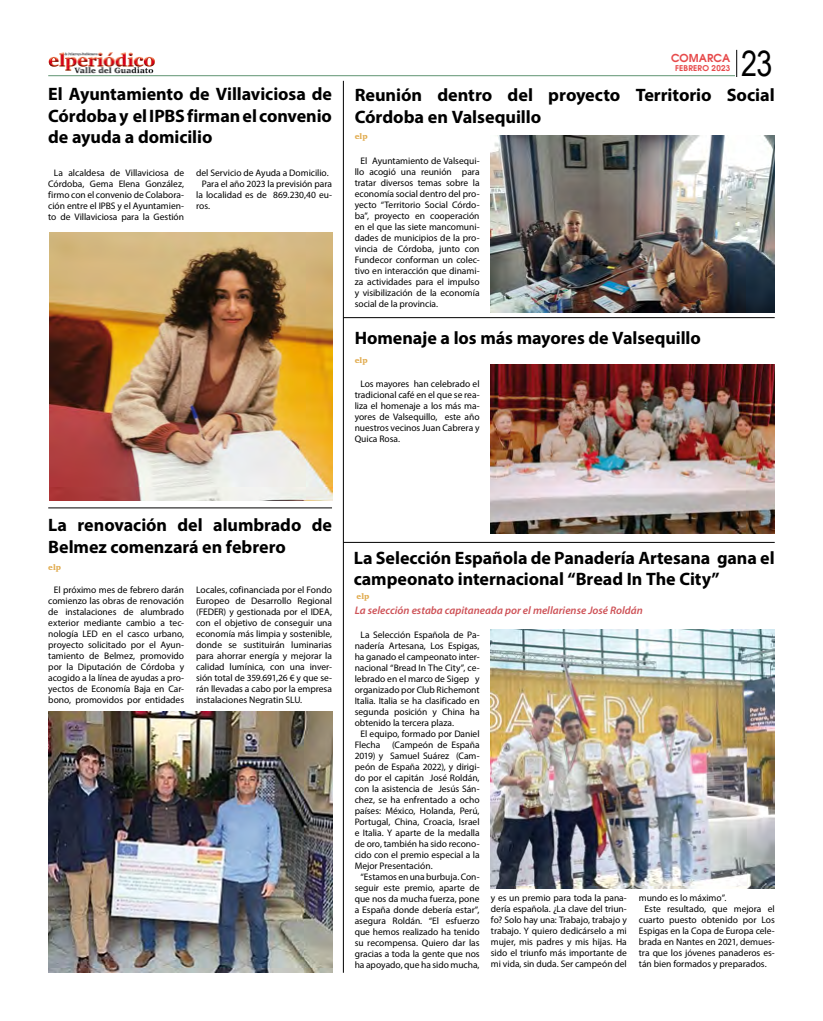
<style>
.page{position:relative;width:823px;height:1021px;background:#fff}
.page>*{position:absolute;margin:0;border:0;box-sizing:border-box;transform-origin:0 0}
.t1{font:35px "Arial Narrow";color:#000}
.t2{font:700 18px/21.6px "Myriad Pro";letter-spacing:-.005em;color:#000}
.t3{font:italic 600 11px "Myriad Pro";color:#ce5257}
.t4{font:700 11px "Avian";letter-spacing:.005em;color:#e74b4c}
.t5{font:9.5px/11px "Myriad Pro";color:#000;text-align:justify}
.t6{font:900 8px "Charter IT Cby BT";letter-spacing:.01em;color:#e1ac50}
.t7{font:700 8px "Avian";letter-spacing:.025em;color:#e74b4c}
</style>
<div class="page">
<img style="left:49px;top:52px;width:106px;height:22px">
<svg style="left:736px;top:50px;width:1px;height:27px"></svg>
<hr style="left:48px;top:75px;width:686px;height:1px;background:#5f9472">
<img style="left:490px;top:364px;width:284px;height:169px">
<img style="left:490px;top:135px;width:284px;height:178px">
<img style="left:48px;top:711px;width:284px;height:261px">
<img style="left:50px;top:232px;width:282px;height:268px">
<hr style="left:48px;top:507px;width:284px;height:1px;background:#000">
<hr style="left:343px;top:81px;width:1px;height:891px;background:#000">
<hr style="left:343px;top:317px;width:431px;height:1px;background:#000">
<hr style="left:343px;top:542px;width:431px;height:1px;background:#000">
<img style="left:490px;top:629px;width:284px;height:259px">
<h2 class="t2" style="left:48px;top:83px;width:285px;text-align:justify">El Ayuntamiento de Villaviciosa de Córdoba y el IPBS firman el convenio de ayuda a domicilio</h2>
<p class="t5" style="left:48px;top:167px;width:137px;text-align:center">La alcaldesa de Villaviciosa de Córdoba, Gema Elena González, firmo con el convenio de Colabora&shy;ción entre el IPBS y el Ayuntamien&shy;to de Villaviciosa para la Gestión</p>
<p class="t5" style="left:196px;top:167px;width:134px">del Servicio de Ayuda a Domicilio.</p>
<p class="t5" style="left:202px;top:178px;width:132px">Para el año 2023 la previsión para</p>
<p class="t5" style="left:196px;top:189px;width:137px">la localidad es de 869.230,40 eu-</p>
<p class="t5" style="left:196px;top:200px;width:15px">ros.</p>
<p class="t4" style="left:670px;top:50px;width:61px">COMARCA</p>
<p class="t7" style="left:674px;top:63px;width:57px">FEBRERO 2023</p>
<h1 class="t1" style="left:740px;top:38px;width:33px">23</h1>
<h2 class="t2" style="left:354px;top:84px;width:421px">Reunión dentro del proyecto Territorio Social<br>Córdoba en Valsequillo</h2>
<p class="t6" style="left:354px;top:131px;width:14px">elp</p>
<p class="t5" style="left:354px;top:155px;width:126px;text-indent:6px">El Ayuntamiento de Valsequi&shy;llo acogió una reunión para tratar diversos temas sobre la economía social dentro del pro&shy;yecto “Territorio Social Córdo&shy;ba”, proyecto en cooperación en el que las siete mancomuni&shy;dades de municipios de la pro&shy;vincia de Córdoba, junto con Fundecor conforman un colec&shy;tivo en interacción que dinami&shy;za actividades para el impulso y visibilización de la economía social de la provincia.</p>
<h2 class="t2" style="left:354px;top:326px;width:347px">Homenaje a los más mayores de Valsequillo</h2>
<p class="t6" style="left:354px;top:355px;width:14px">elp</p>
<p class="t5" style="left:354px;top:378px;width:126px;text-indent:6px">Los mayores han celebrado el tradicional café en el que se rea&shy;liza el homenaje a los más ma&shy;yores de Valsequillo, este año nuestros vecinos Juan Cabrera y Quica Rosa.</p>
<h2 class="t2" style="left:48px;top:513px;width:285px">La renovación del alumbrado de<br>Belmez comenzará en febrero</h2>
<p class="t6" style="left:48px;top:562px;width:14px">elp</p>
<p class="t5" style="left:48px;top:584px;width:137px;text-align:center">El próximo mes de febrero darán comienzo las obras de renovación de instalaciones de alumbrado exterior mediante cambio a tec&shy;nología LED en el casco urbano, proyecto solicitado por el Ayun&shy;tamiento de Belmez, promovido por la Diputación de Córdoba y acogido a la línea de ayudas a pro&shy;yectos de Economía Baja en Car&shy;bono, promovidos por entidades</p>
<p class="t5" style="left:196px;top:584px;width:137px">Locales, cofinanciada por el Fondo Europeo de Desarrollo Regional (FEDER) y gestionada por el IDEA, con el objetivo de conseguir una economía más limpia y sostenible, donde se sustituirán luminarias para ahorrar energía y mejorar la calidad lumínica, con una inver&shy;sión total de 359.691,26 € y que se&shy;rán llevadas a cabo por la empresa instalaciones Negratin SLU.</p>
<h2 class="t2" style="left:353px;top:546px;width:422px">La Selección Española de Panadería Artesana gana el campeonato internacional “Bread In The City”</h2>
<p class="t3" style="left:354px;top:603px;width:289px">La selección estaba capitaneada por el mellariense José Roldán</p>
<p class="t6" style="left:356px;top:591px;width:14px">elp</p>
<p class="t5" style="left:360px;top:629px;width:121px">La Selección Española de Pa-</p>
<p class="t5" style="left:354px;top:640px;width:126px">nadería Artesana, Los Espigas,</p>
<p class="t5" style="left:354px;top:651px;width:126px">ha ganado el campeonato inter-</p>
<p class="t5" style="left:354px;top:662px;width:126px">nacional “Bread In The City”, ce-</p>
<p class="t5" style="left:354px;top:673px;width:126px">lebrado en el marco de Sigep y</p>
<p class="t5" style="left:354px;top:684px;width:126px">organizado por Club Richemont</p>
<p class="t5" style="left:354px;top:695px;width:126px">Italia. Italia se ha clasificado en</p>
<p class="t5" style="left:354px;top:706px;width:126px">segunda posición y China ha</p>
<p class="t5" style="left:354px;top:717px;width:101px">obtenido la tercera plaza.</p>
<p class="t5" style="left:360px;top:728px;width:121px">El equipo, formado por Daniel</p>
<p class="t5" style="left:354px;top:739px;width:27px">Flecha</p>
<p class="t5" style="left:392px;top:739px;width:89px">(Campeón de España</p>
<p class="t5" style="left:354px;top:750px;width:126px">2019) y Samuel Suárez (Cam-</p>
<p class="t5" style="left:354px;top:761px;width:126px">peón de España 2022), y dirigi-</p>
<p class="t5" style="left:354px;top:772px;width:126px">do por el capitán José Roldán,</p>
<p class="t5" style="left:354px;top:783px;width:126px">con la asistencia de Jesús Sán-</p>
<p class="t5" style="left:354px;top:794px;width:126px">chez, se ha enfrentado a ocho</p>
<p class="t5" style="left:354px;top:805px;width:126px">países: México, Holanda, Perú,</p>
<p class="t5" style="left:354px;top:816px;width:126px">Portugal, China, Croacia, Israel</p>
<p class="t5" style="left:354px;top:827px;width:126px">e Italia. Y aparte de la medalla</p>
<p class="t5" style="left:354px;top:838px;width:126px">de oro, también ha sido recono-</p>
<p class="t5" style="left:354px;top:849px;width:126px">cido con el premio especial a la</p>
<p class="t5" style="left:354px;top:860px;width:79px">Mejor Presentación.</p>
<p class="t5" style="left:360px;top:871px;width:121px">“Estamos en una burbuja. Con-</p>
<p class="t5" style="left:354px;top:882px;width:126px">seguir este premio, aparte de</p>
<p class="t5" style="left:354px;top:893px;width:126px">que nos da mucha fuerza, pone</p>
<p class="t5" style="left:354px;top:904px;width:126px">a España donde debería estar”,</p>
<p class="t5" style="left:354px;top:915px;width:126px">asegura Roldán. “El esfuerzo</p>
<p class="t5" style="left:354px;top:926px;width:126px">que hemos realizado ha tenido</p>
<p class="t5" style="left:354px;top:937px;width:126px">su recompensa. Quiero dar las</p>
<p class="t5" style="left:354px;top:948px;width:126px">gracias a toda la gente que nos</p>
<p class="t5" style="left:354px;top:959px;width:126px">ha apoyado, que ha sido mucha,</p>
<p class="t5" style="left:490px;top:892px;width:137px">y es un premio para toda la pana&shy;dería española. ¿La clave del triun&shy;fo? Solo hay una: Trabajo, trabajo y trabajo. Y quiero dedicárselo a mi mujer, mis padres y mis hijas. Ha sido el triunfo más importante de mi vida, sin duda. Ser campeón del</p>
<p class="t5" style="left:638px;top:892px;width:89px">mundo es lo máximo”.</p>
<p class="t5" style="left:644px;top:903px;width:132px">Este resultado, que mejora el</p>
<p class="t5" style="left:638px;top:914px;width:137px">cuarto puesto obtenido por Los</p>
<p class="t5" style="left:638px;top:925px;width:137px">Espigas en la Copa de Europa cele-</p>
<p class="t5" style="left:638px;top:936px;width:137px">brada en Nantes en 2021, demues-</p>
<p class="t5" style="left:638px;top:947px;width:137px">tra que los jóvenes panaderos es-</p>
<p class="t5" style="left:638px;top:958px;width:129px">tán bien formados y preparados.</p>
</div>
